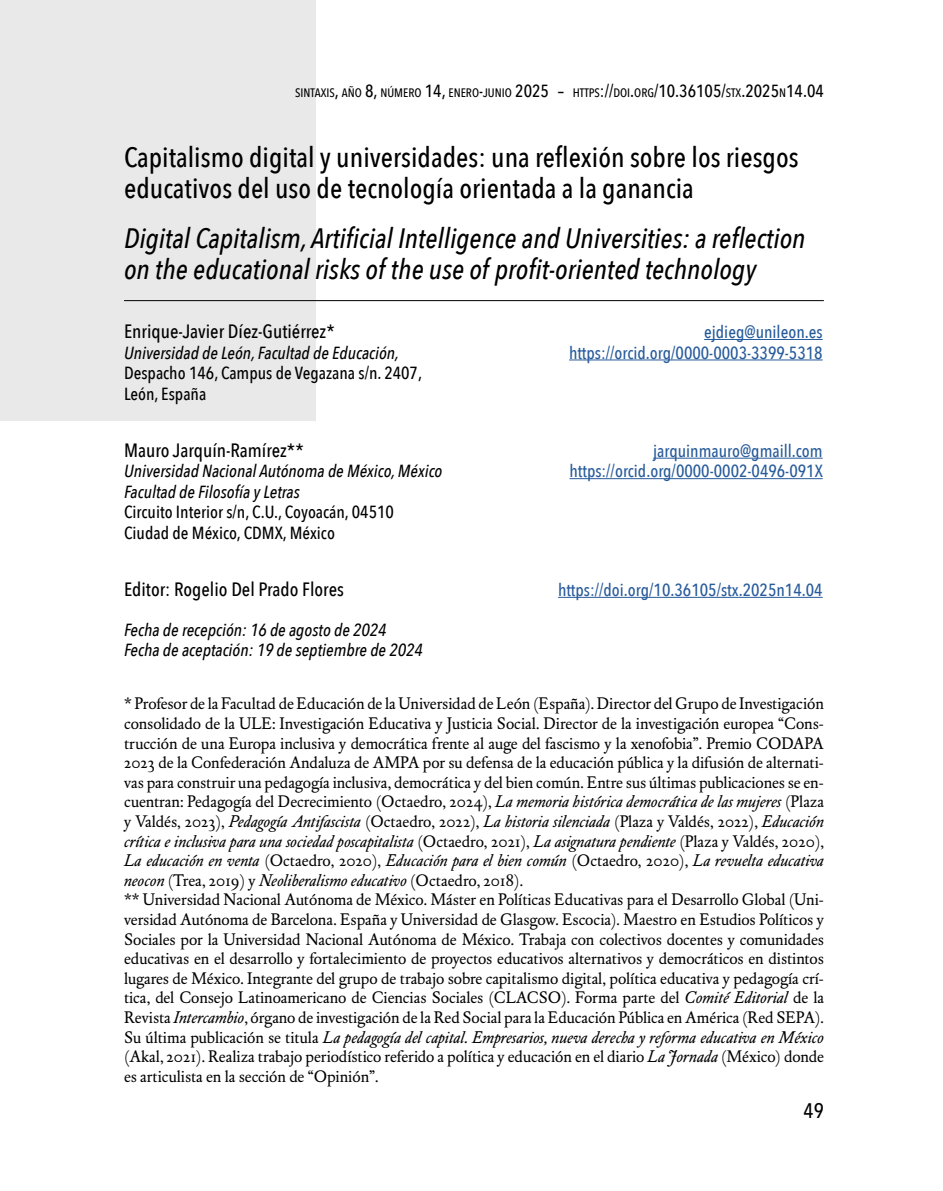
<style>
.page{position:relative;width:943px;height:1191px;background:#fff}
.page>*{position:absolute;margin:0;border:0;box-sizing:border-box;transform-origin:0 0}
.t1{font:italic 500 28px/31px "Avenir Next Condensed";color:#000}
.t2{font:500 28px/31px "Avenir Next Condensed";color:#000}
.t3{font:500 21px "Avenir Next Condensed";color:#000}
.t4{font:500 19.25px "Avenir Next Condensed";color:#000}
.t5{font:italic 500 17.5px/20.5px "Avenir Next Condensed";color:#000}
.t6{font:500 17.5px "Avenir Next Condensed";color:#275b9b}
.t7{font:500 17.5px/20.5px "Avenir Next Condensed";color:#000}
.t8{font:16.62px/19.6px "DTL Elzevir ST";color:#000}
.t9{font:500 12.25px "Avenir Next Condensed";color:#000}
.s1{font-size:17.5px}
.s2{color:#fff}
.s3{font-style:italic}
</style>
<div class="page">
<div style="left:0;top:0;width:315px;height:420px;background:#e9e9e9"></div>
<hr style="left:124px;top:300px;width:699px;height:1px;background:#000">
<hr style="left:704px;top:339px;width:118px;height:1px;background:#275b9b">
<hr style="left:569px;top:359px;width:253px;height:1px;background:#275b9b">
<hr style="left:653px;top:458px;width:169px;height:1px;background:#275b9b">
<hr style="left:569px;top:478px;width:253px;height:1px;background:#275b9b">
<hr style="left:558px;top:597px;width:264px;height:1px;background:#275b9b">
<p class="t9" style="left:295px;top:85px;width:530px">SINTAXIS<span class="s1">,</span> AÑO <span class="s1">8,</span> NÚMERO <span class="s1">14,</span> ENERO<span class="s1">-</span>JUNIO <span class="s1">2025 –</span> HTTPS<span class="s1">://</span>DOI<span class="s1">.</span>ORG<span class="s1">/10.36105/</span>STX<span class="s1">.2025</span>N<span class="s1">14.04</span></p>
<h1 class="t2" style="left:124px;top:142px;width:676px">Capitalismo digital y universidades: una reflexión sobre los riesgos educativos del uso de tecnología orientada a la ganancia</h1>
<h1 class="t1" style="left:124px;top:223px;width:683px">Digital Capitalism, Artificial Intelligence and Universities: a reflection on the educational risks of the use of profit-oriented technology</h1>
<p class="t4" style="left:124px;top:320px;width:221px">Enrique-Javier Díez-Gutiérrez*<span class="s2">2</span></p>
<p class="t6" style="left:704px;top:321px;width:120px">ejdieg@unileon.es</p>
<p class="t5" style="left:124px;top:342px;width:276px">Universidad de León, Facultad de Educación,</p>
<p class="t6" style="left:569px;top:342px;width:255px">https://orcid.org/0000-0003-3399-5318</p>
<p class="t7" style="left:124px;top:363px;width:299px">Despacho 146, Campus de Vegazana s/n. 2407,<br>León, España</p>
<p class="t4" style="left:124px;top:438px;width:190px">Mauro Jarquín-Ramírez**<span class="s2">3</span></p>
<p class="t6" style="left:653px;top:440px;width:171px">jarquinmauro@gmaill.com</p>
<p class="t5" style="left:124px;top:461px;width:320px">Universidad Nacional Autónoma de México, México</p>
<p class="t6" style="left:569px;top:460px;width:255px">https://orcid.org/0000-0002-0496-091X</p>
<p class="t5" style="left:124px;top:481px;width:177px">Facultad de Filosofía y Letras</p>
<p class="t7" style="left:124px;top:502px;width:271px">Circuito Interior s/n, C.U., Coyoacán, 04510<br>Ciudad de México, CDMX, México</p>
<p class="t4" style="left:124px;top:577px;width:221px">Editor: Rogelio Del Prado Flores</p>
<p class="t6" style="left:558px;top:579px;width:266px">https://doi.org/10.36105/stx.2025n14.04</p>
<p class="t5" style="left:124px;top:619px;width:300px">Fecha de recepción: 16 de agosto de 2024<br>Fecha de aceptación: 19 de septiembre de 2024</p>
<p class="t8" style="left:124px;top:694px;width:701px">* Profesor de la Facultad de Educación de la Universidad de León (España). Director del Grupo de Investigación consolidado de la ULE: Investigación Educativa y Justicia Social. Director de la investigación europea “Cons&shy;trucción de una Europa inclusiva y democrática frente al auge del fascismo y la xenofobia”. Premio CODAPA 2023 de la Confederación Andaluza de AMPA por su defensa de la educación pública y la difusión de alternati&shy;vas para construir una pedagogía inclusiva, democrática y del bien común. Entre sus últimas publicaciones se en&shy;cuentran: Pedagogía del Decrecimiento (Octaedro, 2024), <span class="s3">La memoria histórica democrática de las mujeres</span> (Plaza y Valdés, 2023), <span class="s3">Pedagogía Antifascista</span> (Octaedro, 2022), <span class="s3">La historia silenciada</span> (Plaza y Valdés, 2022), <span class="s3">Educación crítica e inclusiva para una sociedad poscapitalista</span> (Octaedro, 2021), <span class="s3">La asignatura pendiente</span> (Plaza y Valdés, 2020), <span class="s3">La educación en venta</span> (Octaedro, 2020), <span class="s3">Educación para el bien común</span> (Octaedro, 2020), <span class="s3">La revuelta educativa neocon</span> (Trea, 2019) y <span class="s3">Neoliberalismo educativo</span> (Octaedro, 2018).<br>** Universidad Nacional Autónoma de México. Máster en Políticas Educativas para el Desarrollo Global (Uni&shy;versidad Autónoma de Barcelona. España y Universidad de Glasgow. Escocia). Maestro en Estudios Políticos y Sociales por la Universidad Nacional Autónoma de México. Trabaja con colectivos docentes y comunidades educativas en el desarrollo y fortalecimiento de proyectos educativos alternativos y democráticos en distintos lugares de México. Integrante del grupo de trabajo sobre capitalismo digital, política educativa y pedagogía crí&shy;tica, del Consejo Latinoamericano de Ciencias Sociales (CLACSO). Forma parte del <span class="s3">Comité Editorial</span> de la Revista <span class="s3">Intercambio</span>, órgano de investigación de la Red Social para la Educación Pública en América (Red SEPA).<br>Su última publicación se titula <span class="s3">La pedagogía del capital. Empresarios, nueva derecha y reforma educativa en México </span>(Akal, 2021). Realiza trabajo periodístico referido a política y educación en el diario <span class="s3">La Jornada</span> (México) donde es articulista en la sección de “Opinión”.</p>
<p class="t3" style="left:803px;top:1097px;width:22px">49</p>
</div>
